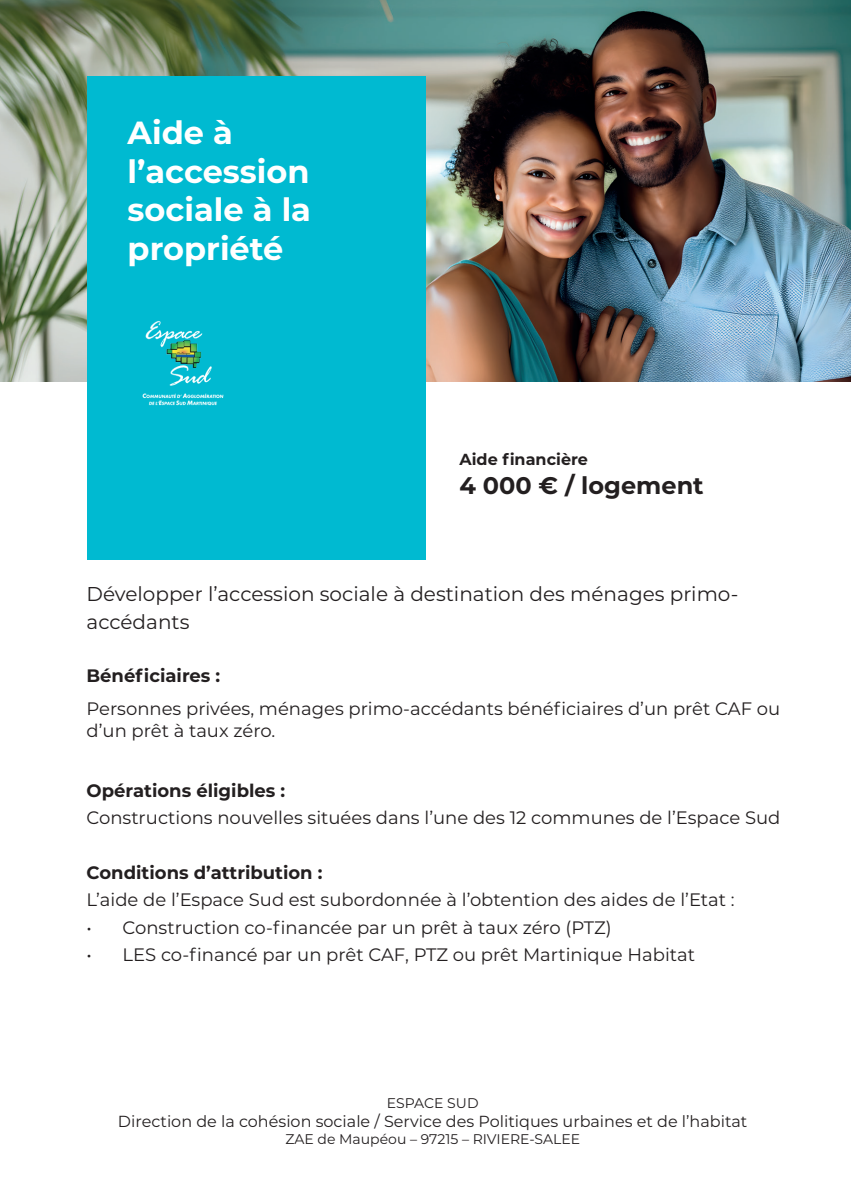
<style>
.page{position:relative;width:851px;height:1191px;background:#fff}
.page>*{position:absolute;margin:0;border:0;box-sizing:border-box;transform-origin:0 0}
.t1{font:700 32px/38.4px "Montserrat";color:#fff}
.t2{font:700 24px "Montserrat";color:#231f20}
.t3{font:20px/28px "Montserrat";color:#231f20}
.t4{font:18px/21.6px "Montserrat";color:#231f20}
.t5{font:700 18px "Montserrat";color:#231f20}
.t6{font:16px "Montserrat";color:#231f20}
.t7{font:700 16px "Montserrat";color:#231f20}
.t8{font:14px "Montserrat";color:#231f20}
</style>
<div class="page">
<img style="left:0;top:0;width:850px;height:381px">
<div style="left:86px;top:77px;width:339px;height:483px;background:#00bad1"></div>
<img style="left:142px;top:320px;width:82px;height:86px">
<h1 class="t1" style="left:128px;top:112px;width:185px">Aide à l’accession sociale à la propriété</h1>
<p class="t7" style="left:459px;top:448px;width:130px">Aide financière</p>
<h2 class="t2" style="left:459px;top:468px;width:246px">4 000 € / logement</h2>
<p class="t3" style="left:86px;top:579px;width:653px">Développer l’accession sociale à destination des ménages primo&shy;accédants</p>
<p class="t5" style="left:86px;top:663px;width:135px">Bénéficiaires :</p>
<p class="t4" style="left:86px;top:697px;width:695px">Personnes privées, ménages primo-accédants bénéficiaires d’un prêt CAF ou d’un prêt à taux zéro.</p>
<p class="t5" style="left:86px;top:778px;width:200px">Opérations éligibles :</p>
<p class="t4" style="left:86px;top:806px;width:695px">Constructions nouvelles situées dans l’une des 12 communes de l’Espace Sud</p>
<p class="t5" style="left:86px;top:859px;width:237px">Conditions d’attribution :</p>
<p class="t4" style="left:86px;top:888px;width:649px">L’aide de l’Espace Sud est subordonnée à l’obtention des aides de l’Etat :</p>
<p class="t4" style="left:86px;top:915px;width:526px">• Construction co-financée par un prêt à taux zéro (PTZ)</p>
<p class="t4" style="left:86px;top:943px;width:610px">• LES co-financé par un prêt CAF, PTZ ou prêt Martinique Habitat</p>
<p class="t8" style="left:387px;top:1093px;width:93px">ESPACE SUD</p>
<p class="t6" style="left:118px;top:1110px;width:631px">Direction de la cohésion sociale / Service des Politiques urbaines et de l’habitat</p>
<p class="t8" style="left:285px;top:1129px;width:296px">ZAE de Maupéou – 97215 – RIVIERE-SALEE</p>
</div>
